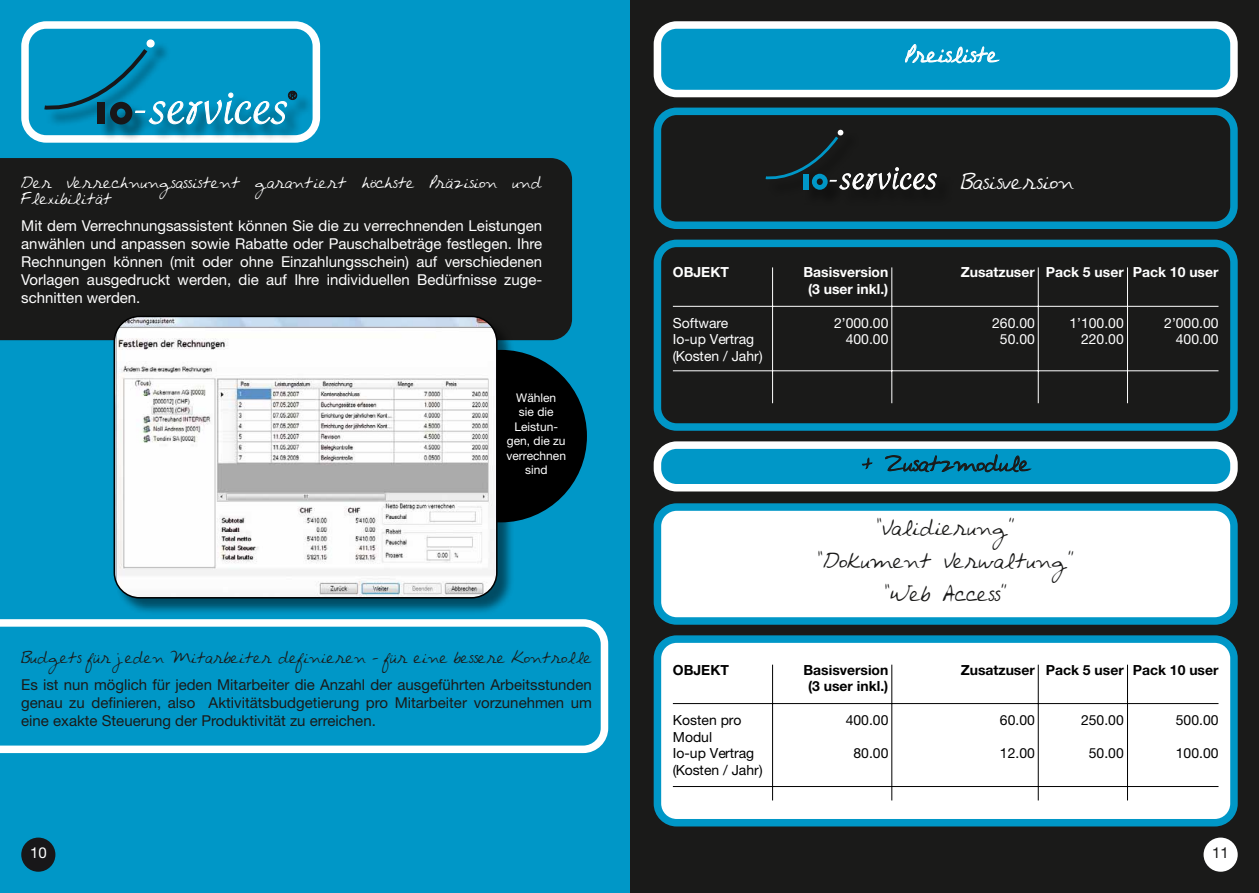
<style>
.page{position:relative;width:1259px;height:893px;background:#fff}
.page>*{position:absolute;margin:0;border:0;box-sizing:border-box;transform-origin:0 0}
.t1{font:18px/33px "Avantque...";color:#1a1a19;text-align:center}
.t2{font:18px "Avantque...";color:#fff}
.t3{font:15px/18px "Helvetica Neue";color:#fff;text-align:justify}
.t4{font:15px/18px "Helvetica Neue";color:#1a1a19;text-align:justify}
.t5{font:13.95px/16.8px "Helvetica Neue";color:#fff;text-align:right}
.t6{font:13.95px/16.8px "Helvetica Neue";color:#000}
.t7{font:700 13.95px/16.8px "Helvetica Neue";color:#fff;text-align:center}
.t8{font:700 13.95px/16.8px "Helvetica Neue";color:#000;text-align:center}
.t9{font:13.5px/16.2px "Avantque...";color:#fff}
.t10{font:13.5px "Avantque...";color:#1a1a19}
.t11{font:12px/14.4px "Helvetica Neue";color:#fff;text-align:center}
</style>
<div class="page">
<div style="left:0;top:0;width:629px;height:893px;background:#0097c7"></div>
<div style="left:21px;top:838px;width:34px;height:34px;background:#181719;border-radius:50%"></div>
<div style="left:630px;top:0;width:629px;height:893px;background:#1a1a19"></div>
<svg style="left:0;top:619px;width:608px;height:134px"></svg>
<div style="left:657px;top:25px;width:577px;height:69px;background:#0097c7;border-radius:19px"></div>
<div style="left:653px;top:21px;width:584px;height:76px;border:8px solid #fff;border-radius:19px"></div>
<div style="left:653px;top:108px;width:584px;height:121px;border:8px solid #0097c7;border-radius:19px"></div>
<div style="left:657px;top:507px;width:577px;height:114px;background:#fff;border-radius:19px"></div>
<div style="left:653px;top:503px;width:584px;height:122px;border:8px solid #0097c7;border-radius:19px"></div>
<div style="left:657px;top:445px;width:577px;height:43px;background:#0097c7;border-radius:19px"></div>
<div style="left:653px;top:441px;width:584px;height:50px;border:8px solid #fff;border-radius:19px"></div>
<div style="left:653px;top:240px;width:584px;height:191px;border:8px solid #0097c7;border-radius:19px"></div>
<div style="left:657px;top:639px;width:577px;height:184px;background:#fff;border-radius:19px"></div>
<div style="left:653px;top:635px;width:584px;height:191px;border:8px solid #0097c7;border-radius:19px"></div>
<svg style="left:21px;top:21px;width:299px;height:122px"></svg>
<div style="left:1203px;top:838px;width:34px;height:34px;background:#fff;border-radius:50%"></div>
<svg style="left:905px;top:44px;width:95px;height:20px"></svg>
<svg style="left:765px;top:130px;width:172px;height:60px"></svg>
<svg style="left:862px;top:457px;width:11px;height:13px"></svg>
<svg style="left:885px;top:454px;width:147px;height:19px"></svg>
<div style="left:0;top:158px;width:572px;height:182px;background:#1a1a19"></div>
<div style="left:414px;top:350px;width:173px;height:172px;background:#000;border-radius:50%"></div>
<div style="left:114px;top:316px;width:400px;height:300px;background:#000;opacity:.5"></div>
<img style="left:114px;top:316px;width:383px;height:282px">
<div style="left:114px;top:316px;width:383px;height:282px;border:2px solid #000;border-radius:25px"></div>
<hr style="left:772px;top:267px;width:1px;height:136px;background:#fff">
<hr style="left:891px;top:267px;width:1px;height:136px;background:#fff">
<hr style="left:1038px;top:267px;width:1px;height:136px;background:#fff">
<hr style="left:1127px;top:267px;width:1px;height:136px;background:#fff">
<hr style="left:673px;top:306px;width:545px;height:1px;background:#fff">
<hr style="left:673px;top:370px;width:545px;height:1px;background:#fff">
<hr style="left:772px;top:665px;width:1px;height:135px;background:#000">
<hr style="left:891px;top:665px;width:1px;height:135px;background:#000">
<hr style="left:1038px;top:665px;width:1px;height:135px;background:#000">
<hr style="left:1127px;top:665px;width:1px;height:135px;background:#000">
<hr style="left:673px;top:703px;width:545px;height:1px;background:#000">
<hr style="left:673px;top:786px;width:545px;height:1px;background:#000">
<p class="t9" style="left:21px;top:175px;width:522px">Der Verrechnungsassistent garantiert höchste Präzision und<br>Flexibilität</p>
<p class="t3" style="left:21px;top:217px;width:522px">Mit dem Verrechnungsassistent können Sie die zu verrechnenden Leistungen anwählen und anpassen sowie Rabatte oder Pauschalbeträge festlegen. Ihre Rechnungen können (mit oder ohne Einzahlungsschein) auf verschiedenen Vorlagen ausgedruckt werden, die auf Ihre individuellen Bedürfnisse zuge&shy;schnitten werden.</p>
<p class="t11" style="left:506px;top:390px;width:61px">Wählen<br>sie die<br>Leistun&shy;gen, die zu verrechnen sind</p>
<p class="t10" style="left:21px;top:650px;width:572px">Budgets für jeden Mitarbeiter definieren - für eine bessere Kontrolle</p>
<p class="t4" style="left:21px;top:675px;width:572px">Es ist nun möglich für jeden Mitarbeiter die Anzahl der ausgeführten Arbeitsstunden genau zu definieren, also Aktivitätsbudgetierung pro Mitarbeiter vorzunehmen um eine exakte Steuerung der Produktivität zu erreichen.</p>
<p class="t3" style="left:30px;top:844px;width:18px">10</p>
<p class="t2" style="left:905px;top:45px;width:95px">Preisliste</p>
<p class="t7" style="left:673px;top:264px;width:58px">OBJEKT</p>
<p class="t5" style="left:673px;top:314px;width:91px;text-align:left">Software<br>Io-up Vertrag (Kosten / Jahr)</p>
<p class="t8" style="left:673px;top:661px;width:58px">OBJEKT</p>
<p class="t6" style="left:673px;top:711px;width:91px">Kosten pro<br>Modul<br>Io-up Vertrag (Kosten / Jahr)</p>
<p class="t7" style="left:803px;top:264px;width:86px">Basisversion (3 user inkl.)</p>
<p class="t5" style="left:834px;top:314px;width:56px">2’000.00<br>400.00</p>
<p class="t2" style="left:960px;top:173px;width:115px">Basisversion</p>
<p class="t7" style="left:960px;top:264px;width:76px">Zusatzuser</p>
<p class="t7" style="left:1045px;top:264px;width:79px">Pack 5 user</p>
<p class="t7" style="left:1132px;top:264px;width:87px">Pack 10 user</p>
<p class="t5" style="left:992px;top:314px;width:44px;text-align:center">260.00<br>50.00</p>
<p class="t5" style="left:1069px;top:314px;width:56px">1’100.00<br>220.00</p>
<p class="t5" style="left:1164px;top:314px;width:56px">2’000.00<br>400.00</p>
<p class="t1" style="left:861px;top:448px;width:170px">+ Zusatzmodule</p>
<p class="t1" style="left:817px;top:512px;width:259px">«Validierung» «Dokument Verwaltung» «Web Access»</p>
<p class="t8" style="left:803px;top:661px;width:86px">Basisversion (3 user inkl.)</p>
<p class="t6" style="left:846px;top:711px;width:44px">400.00</p>
<p class="t6" style="left:853px;top:745px;width:36px">80.00</p>
<p class="t8" style="left:960px;top:661px;width:76px">Zusatzuser</p>
<p class="t8" style="left:1045px;top:661px;width:79px">Pack 5 user</p>
<p class="t8" style="left:1132px;top:661px;width:87px">Pack 10 user</p>
<p class="t6" style="left:1000px;top:711px;width:36px">60.00</p>
<p class="t6" style="left:1000px;top:745px;width:36px">12.00</p>
<p class="t6" style="left:1081px;top:711px;width:44px">250.00</p>
<p class="t6" style="left:1089px;top:745px;width:36px">50.00</p>
<p class="t6" style="left:1175px;top:711px;width:44px">500.00</p>
<p class="t6" style="left:1175px;top:745px;width:44px">100.00</p>
<p class="t4" style="left:1212px;top:844px;width:18px">11</p>
</div>
